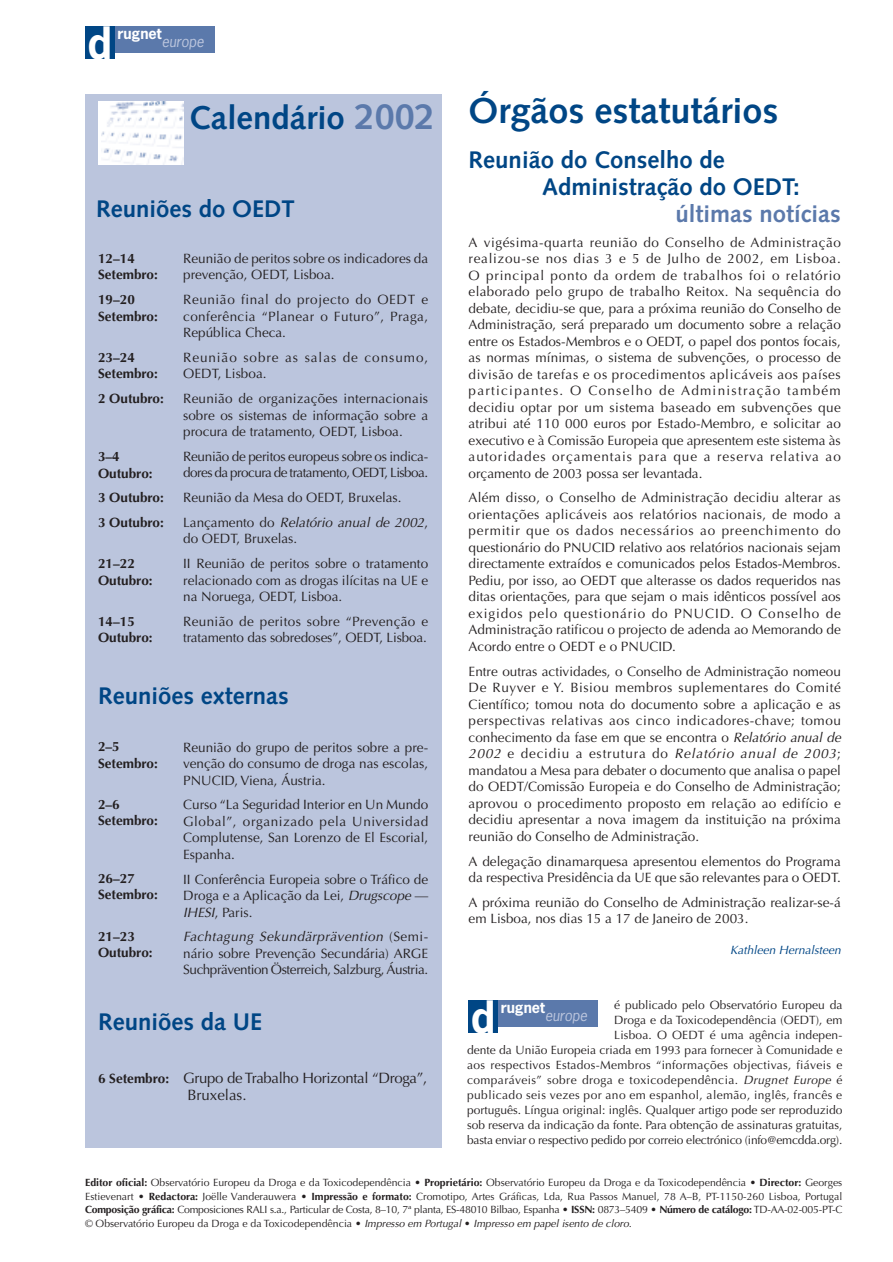
<style>
.page{position:relative;width:893px;height:1262px;background:#fff}
.page>*{position:absolute;margin:0;border:0;box-sizing:border-box;transform-origin:0 0}
.t1{font:700 42px "News Gothic";color:#fff}
.t2{font:700 36px "Syntax";color:#004685}
.t3{font:700 33px "Syntax";color:#004685}
.t4{font:700 24px/27px "Syntax";color:#004685}
.t5{font:700 24px "Syntax";color:#5b79ab}
.t6{font:15px/16.8px "Optima";letter-spacing:-.02em;color:#231f20}
.t7{font:700 14.55px "News Gothic";color:#fff}
.t8{font:italic 14.55px "News Gothic";color:#bbc5dd}
.t9{font:13.5px/16.5px "Optima";color:#231f20;text-align:justify}
.t10{font:700 13.5px/16.5px "Optima";color:#231f20}
.t11{font:13.5px/16.5px "Optima";letter-spacing:-.02em;color:#231f20}
.t12{font:13.5px/16.5px "Optima";letter-spacing:.07em;color:#231f20}
.t13{font:12px/15px "Optima";color:#231f20;text-align:right}
.t14{font:italic 12px "Optima";color:#004685}
.t15{font:10.5px/13.5px "Optima";color:#231f20;text-align:justify}
.s1{font-size:36px;color:#5b79ab}
.s2{font-style:italic}
.s3{font-weight:700}
</style>
<div class="page">
<div style="left:85px;top:26px;width:30px;height:33px;background:#004685"></div>
<div style="left:115px;top:26px;width:99px;height:27px;background:#5b79ab"></div>
<div style="left:85px;top:94px;width:356px;height:1053px;background:#bbc5dd"></div>
<div style="left:468px;top:1000px;width:30px;height:32px;background:#004685"></div>
<div style="left:498px;top:1000px;width:100px;height:26px;background:#5b79ab"></div>
<div style="left:98px;top:101px;width:85px;height:63px;background:#fff"></div>
<img style="left:101px;top:102px;width:82px;height:62px">
<h1 class="t1" style="left:88px;top:26px;width:26px">d</h1>
<p class="t7" style="left:117px;top:28px;width:46px">rugnet</p>
<p class="t8" style="left:162px;top:36px;width:44px">europe</p>
<h3 class="t3" style="left:189px;top:104px;width:247px">Calendário <span class="s1">2002</span></h3>
<h3 class="t4" style="left:96px;top:198px;width:200px">Reuniões do OEDT</h3>
<p class="t10" style="left:98px;top:251px;width:61px">12–14<br>Setembro:</p>
<p class="t10" style="left:98px;top:292px;width:61px">19–20<br>Setembro:</p>
<p class="t10" style="left:98px;top:350px;width:61px">23–24<br>Setembro:</p>
<p class="t10" style="left:98px;top:391px;width:67px">2 Outubro:</p>
<p class="t10" style="left:98px;top:450px;width:56px">3–4<br>Outubro:</p>
<p class="t10" style="left:98px;top:487px;width:67px;line-height:24.8px">3 Outubro:<br>3 Outubro:</p>
<p class="t10" style="left:98px;top:557px;width:56px">21–22<br>Outubro:</p>
<p class="t10" style="left:98px;top:614px;width:56px">14–15<br>Outubro:</p>
<p class="t9" style="left:183px;top:251px;width:246px">Reunião de peritos sobre os indicadores da prevenção, OEDT, Lisboa.</p>
<p class="t9" style="left:183px;top:292px;width:246px">Reunião final do projecto do OEDT e conferência “Planear o Futuro”, Praga, República Checa.</p>
<p class="t12" style="left:183px;top:350px;width:246px">Reunião sobre as salas de consumo,<br>OEDT, Lisboa.</p>
<p class="t9" style="left:183px;top:391px;width:246px">Reunião de organizações internacionais sobre os sistemas de informação sobre a procura de tratamento, OEDT, Lisboa.</p>
<p class="t11" style="left:183px;top:449px;width:246px">Reunião de peritos europeus sobre os indica&shy;dores da procura de tratamento, OEDT, Lisboa.</p>
<p class="t9" style="left:183px;top:486px;width:246px;line-height:24.8px">Reunião da Mesa do OEDT, Bruxelas.<br>Lançamento do <span class="s2">Relatório anual de 2002</span>,</p>
<p class="t9" style="left:183px;top:528px;width:246px;line-height:24.8px">do OEDT, Bruxelas.<br>II Reunião de peritos sobre o tratamento</p>
<p class="t9" style="left:183px;top:573px;width:246px">relacionado com as drogas ilícitas na UE e na Noruega, OEDT, Lisboa.</p>
<p class="t9" style="left:183px;top:614px;width:246px">Reunião de peritos sobre “Prevenção e tratamento das sobredoses”, OEDT, Lisboa.</p>
<h3 class="t4" style="left:98px;top:684px;width:192px">Reuniões externas</h3>
<p class="t10" style="left:98px;top:739px;width:61px">2–5<br>Setembro:</p>
<p class="t10" style="left:98px;top:797px;width:61px">2–6<br>Setembro:</p>
<p class="t10" style="left:98px;top:871px;width:61px">26–27<br>Setembro:</p>
<p class="t10" style="left:98px;top:929px;width:56px">21–23<br>Outubro:</p>
<p class="t9" style="left:183px;top:740px;width:246px">Reunião do grupo de peritos sobre a pre&shy;venção do consumo de droga nas escolas, PNUCID, Viena, Áustria.</p>
<p class="t9" style="left:183px;top:797px;width:246px">Curso “La Seguridad Interior en Un Mundo Global”, organizado pela Universidad Complutense, San Lorenzo de El Escorial, Espanha.</p>
<p class="t9" style="left:183px;top:872px;width:246px">II Conferência Europeia sobre o Tráfico de Droga e a Aplicação da Lei, <span class="s2">Drugscope</span> — <span class="s2">IHESI</span>, Paris.</p>
<p class="t9" style="left:183px;top:929px;width:246px"><span class="s2">Fachtagung Sekundärprävention</span> (Semi&shy;nário sobre Prevenção Secundária) ARGE Suchprävention Österreich, Salzburg, Áustria.</p>
<h3 class="t4" style="left:98px;top:1010px;width:165px">Reuniões da UE</h3>
<p class="t10" style="left:98px;top:1071px;width:73px">6 Setembro:</p>
<p class="t6" style="left:183px;top:1071px;width:245px">Grupo de Trabalho Horizontal “Droga”,<br>Bruxelas.</p>
<h2 class="t2" style="left:468px;top:96px;width:311px">Órgãos estatutários</h2>
<h3 class="t4" style="left:542px;top:148px;width:259px;text-indent:-73px">Reunião do Conselho de<br>Administração do OEDT:</h3>
<h3 class="t5" style="left:675px;top:204px;width:167px">últimas notícias</h3>
<p class="t9" style="left:468px;top:235px;width:374px">A vigésima-quarta reunião do Conselho de Administração realizou-se nos dias 3 e 5 de Julho de 2002, em Lisboa.<br>O principal ponto da ordem de trabalhos foi o relatório elaborado pelo grupo de trabalho Reitox. Na sequência do debate, decidiu-se que, para a próxima reunião do Conselho de Administração, será preparado um documento sobre a relação entre os Estados-Membros e o OEDT, o papel dos pontos focais, as normas mínimas, o sistema de subvenções, o processo de divisão de tarefas e os procedimentos aplicáveis aos países participantes. O Conselho de Administração também decidiu optar por um sistema baseado em subvenções que atribui até 110 000 euros por Estado-Membro, e solicitar ao executivo e à Comissão Europeia que apresentem este sistema às autoridades orçamentais para que a reserva relativa ao orçamento de 2003 possa ser levantada.</p>
<p class="t9" style="left:468px;top:491px;width:374px">Além disso, o Conselho de Administração decidiu alterar as orientações aplicáveis aos relatórios nacionais, de modo a permitir que os dados necessários ao preenchimento do questionário do PNUCID relativo aos relatórios nacionais sejam directamente extraídos e comunicados pelos Estados-Membros.<br>Pediu, por isso, ao OEDT que alterasse os dados requeridos nas ditas orientações, para que sejam o mais idênticos possível aos exigidos pelo questionário do PNUCID. O Conselho de Administração ratificou o projecto de adenda ao Memorando de Acordo entre o OEDT e o PNUCID.</p>
<p class="t9" style="left:468px;top:664px;width:374px">Entre outras actividades, o Conselho de Administração nomeou De Ruyver e Y. Bisiou membros suplementares do Comité Científico; tomou nota do documento sobre a aplicação e as perspectivas relativas aos cinco indicadores-chave; tomou conhecimento da fase em que se encontra o <span class="s2">Relatório anual de 2002</span> e decidiu a estrutura do <span class="s2">Relatório anual de 2003</span>; mandatou a Mesa para debater o documento que analisa o papel do OEDT/Comissão Europeia e do Conselho de Administração; aprovou o procedimento proposto em relação ao edifício e decidiu apresentar a nova imagem da instituição na próxima reunião do Conselho de Administração.</p>
<p class="t9" style="left:468px;top:854px;width:374px">A delegação dinamarquesa apresentou elementos do Programa da respectiva Presidência da UE que são relevantes para o OEDT.</p>
<p class="t9" style="left:468px;top:895px;width:374px">A próxima reunião do Conselho de Administração realizar-se-á em Lisboa, nos dias 15 a 17 de Janeiro de 2003.</p>
<p class="t14" style="left:730px;top:945px;width:112px">Kathleen Hernalsteen</p>
<h1 class="t1" style="left:471px;top:999px;width:26px">d</h1>
<p class="t7" style="left:500px;top:1002px;width:46px">rugnet</p>
<p class="t13" style="left:467px;top:998px;width:377px">é publicado pelo Observatório Europeu da<br>Droga e da Toxicodependência (OEDT), em<br>Lisboa. O OEDT é uma agência indepen-<br>dente da União Europeia criada em 1993 para fornecer à Comunidade e aos respectivos Estados-Membros “informações objectivas, fiáveis e comparáveis” sobre droga e toxicodependência. <span class="s2">Drugnet Europe</span> é publicado seis vezes por ano em espanhol, alemão, inglês, francês e português. Língua original: inglês. Qualquer artigo pode ser reproduzido sob reserva da indicação da fonte. Para obtenção de assinaturas gratuitas, basta enviar o respectivo pedido por correio electrónico (info@emcdda.org).</p>
<p class="t8" style="left:545px;top:1009px;width:44px">europe</p>
<p class="t15" style="left:85px;top:1177px;width:758px"><span class="s3">Editor oficial:</span> Observatório Europeu da Droga e da Toxicodependência • <span class="s3">Proprietário:</span> Observatório Europeu da Droga e da Toxicodependência • <span class="s3">Director:</span> Georges Estievenart • <span class="s3">Redactora:</span> Joëlle Vanderauwera • <span class="s3">Impressão e formato:</span> Cromotipo, Artes Gráficas, Lda, Rua Passos Manuel, 78 A–B, PT-1150-260 Lisboa, Portugal <span class="s3">Composição gráfica:</span> Composiciones RALI s.a., Particular de Costa, 8–10, 7ª planta, ES-48010 Bilbao, Espanha • <span class="s3">ISSN:</span> 0873–5409 • <span class="s3">Número de catálogo:</span> TD-AA-02-005-PT-C © Observatório Europeu da Droga e da Toxicodependência • <span class="s2">Impresso em Portugal</span> • <span class="s2">Impresso em papel isento de cloro.</span></p>
</div>
